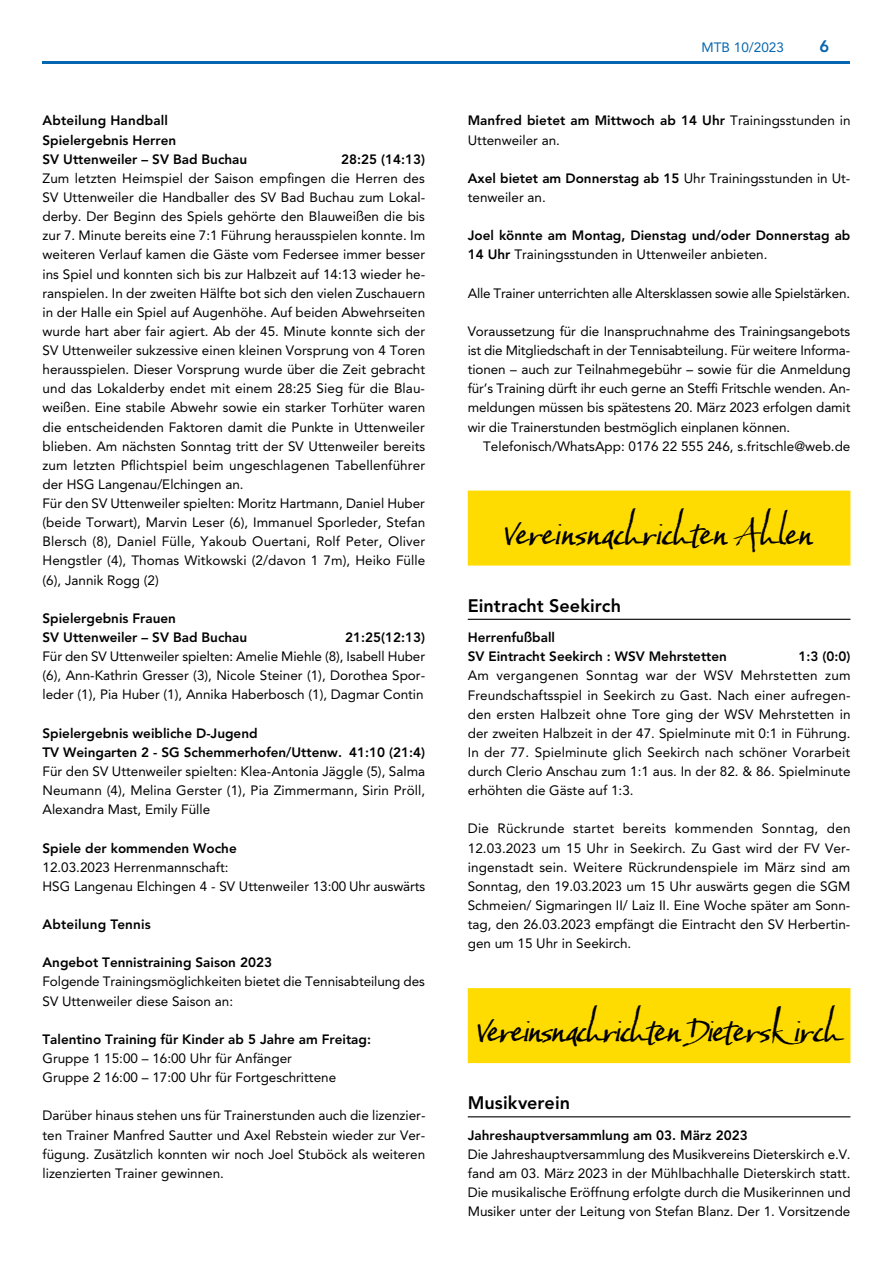
<style>
.page{position:relative;width:893px;height:1263px;background:#fff}
.page>*{position:absolute;margin:0;border:0;box-sizing:border-box;transform-origin:0 0}
.t1{font:37.5px "Baka Too";letter-spacing:-.02em;color:#000}
.t2{font:37.5px "Baka Too";color:#000}
.t3{font:800 18px "Avenir LT Pro";letter-spacing:.005em;color:#000}
.t4{font:800 16.5px "Avenir LT Pro";color:#0666b0}
.t5{font:13.5px/19.2px "Avenir LT Pro";color:#000;text-align:justify}
.t6{font:800 13.5px/19.2px "Avenir LT Pro";color:#000}
.t7{font:13.5px "Avenir LT Pro";color:#0666b0}
.s1{font-weight:800}
.s2{font-weight:400}
</style>
<div class="page">
<hr style="left:43px;top:62px;width:807px;height:2px;background:#0666b0">
<div style="left:468px;top:491px;width:382px;height:75px;background:#ffdc01"></div>
<hr style="left:468px;top:619px;width:382px;height:1px;background:#000">
<div style="left:468px;top:988px;width:382px;height:75px;background:#ffdc01"></div>
<hr style="left:468px;top:1116px;width:382px;height:1px;background:#000">
<p class="t6" style="left:43px;top:111px;width:206px">Abteilung Handball<br>Spielergebnis Herren<br>SV Uttenweiler – SV Bad Buchau</p>
<p class="t6" style="left:341px;top:149px;width:85px">28:25 (14:13)</p>
<p class="t5" style="left:43px;top:168px;width:384px;text-align:left">Zum letzten Heimspiel der Saison empfingen die Herren des SV Uttenweiler die Handballer des SV Bad Buchau zum Lokal&shy;derby. Der Beginn des Spiels gehörte den Blauweißen die bis zur 7. Minute bereits eine 7:1 Führung herausspielen konnte. Im weiteren Verlauf kamen die Gäste vom Federsee immer besser ins Spiel und konnten sich bis zur Halbzeit auf 14:13 wieder he&shy;ranspielen. In der zweiten Hälfte bot sich den vielen Zuschauern in der Halle ein Spiel auf Augenhöhe. Auf beiden Abwehrseiten wurde hart aber fair agiert. Ab der 45. Minute konnte sich der SV Uttenweiler sukzessive einen kleinen Vorsprung von 4 Toren herausspielen. Dieser Vorsprung wurde über die Zeit gebracht und das Lokalderby endet mit einem 28:25 Sieg für die Blau&shy;weißen. Eine stabile Abwehr sowie ein starker Torhüter waren die entscheidenden Faktoren damit die Punkte in Uttenweiler blieben. Am nächsten Sonntag tritt der SV Uttenweiler bereits zum letzten Pflichtspiel beim ungeschlagenen Tabellenführer der HSG Langenau/Elchingen an.<br>Für den SV Uttenweiler spielten: Moritz Hartmann, Daniel Huber (beide Torwart), Marvin Leser (6), Immanuel Sporleder, Stefan Blersch (8), Daniel Fülle, Yakoub Ouertani, Rolf Peter, Oliver Hengstler (4), Thomas Witkowski (2/davon 1 7m), Heiko Fülle (6), Jannik Rogg (2)</p>
<p class="t6" style="left:43px;top:609px;width:206px">Spielergebnis Frauen<br>SV Uttenweiler – SV Bad Buchau</p>
<p class="t6" style="left:345px;top:628px;width:81px">21:25(12:13)</p>
<p class="t5" style="left:43px;top:647px;width:384px">Für den SV Uttenweiler spielten: Amelie Miehle (8), Isabell Huber (6), Ann-Kathrin Gresser (3), Nicole Steiner (1), Dorothea Spor&shy;leder (1), Pia Huber (1), Annika Haberbosch (1), Dagmar Contin</p>
<p class="t6" style="left:43px;top:723px;width:384px">Spielergebnis weibliche D-Jugend<br>TV Weingarten 2 - SG Schemmerhofen/Uttenw. 41:10 (21:4)</p>
<p class="t5" style="left:43px;top:761px;width:384px">Für den SV Uttenweiler spielten: Klea-Antonia Jäggle (5), Salma Neumann (4), Melina Gerster (1), Pia Zimmermann, Sirin Pröll, Alexandra Mast, Emily Fülle</p>
<p class="t6" style="left:43px;top:838px;width:196px">Spiele der kommenden Woche</p>
<p class="t5" style="left:43px;top:857px;width:384px">12.03.2023 Herrenmannschaft:<br>HSG Langenau Elchingen 4 - SV Uttenweiler 13:00 Uhr auswärts</p>
<p class="t6" style="left:43px;top:915px;width:110px">Abteilung Tennis</p>
<p class="t6" style="left:43px;top:953px;width:231px">Angebot Tennistraining Saison 2023</p>
<p class="t5" style="left:43px;top:972px;width:384px">Folgende Trainingsmöglichkeiten bietet die Tennisabteilung des<br>SV Uttenweiler diese Saison an:</p>
<p class="t6" style="left:43px;top:1030px;width:330px">Talentino Training für Kinder ab 5 Jahre am Freitag:</p>
<p class="t5" style="left:43px;top:1048px;width:295px">Gruppe 1 15:00 – 16:00 Uhr für Anfänger<br>Gruppe 2 16:00 – 17:00 Uhr für Fortgeschrittene</p>
<p class="t5" style="left:43px;top:1106px;width:384px">Darüber hinaus stehen uns für Trainerstunden auch die lizenzier&shy;ten Trainer Manfred Sautter und Axel Rebstein wieder zur Ver&shy;fügung. Zusätzlich konnten wir noch Joel Stuböck als weiteren lizenzierten Trainer gewinnen.</p>
<p class="t7" style="left:702px;top:39px;width:84px">MTB 10/2023</p>
<p class="t4" style="left:819px;top:36px;width:11px">6</p>
<p class="t5" style="left:468px;top:111px;width:384px"><span class="s1">Manfred bietet am Mittwoch ab 14 Uhr</span> Trainingsstunden in<br>Uttenweiler an.</p>
<p class="t5" style="left:468px;top:168px;width:384px"><span class="s1">Axel bietet am Donnerstag ab 15</span> Uhr Trainingsstunden in Ut&shy;tenweiler an.</p>
<p class="t6" style="left:468px;top:226px;width:384px">Joel könnte am Montag, Dienstag und/oder Donnerstag ab<br>14 Uhr <span class="s2">Trainingsstunden in Uttenweiler anbieten.</span></p>
<p class="t5" style="left:468px;top:283px;width:384px">Alle Trainer unterrichten alle Altersklassen sowie alle Spielstärken.</p>
<p class="t5" style="left:468px;top:322px;width:384px">Voraussetzung für die Inanspruchnahme des Trainingsangebots ist die Mitgliedschaft in der Tennisabteilung. Für weitere Informa&shy;tionen – auch zur Teilnahmegebühr – sowie für die Anmeldung für’s Training dürft ihr euch gerne an Steffi Fritschle wenden. An&shy;meldungen müssen bis spätestens 20. März 2023 erfolgen damit wir die Trainerstunden bestmöglich einplanen können.</p>
<p class="t5" style="left:483px;top:436px;width:369px">Telefonisch/WhatsApp: 0176 22 555 246, s.fritschle@web.de</p>
<h1 class="t2" style="left:504px;top:510px;width:311px">Vereinsnachrichten Ahlen</h1>
<h2 class="t3" style="left:468px;top:595px;width:155px">Eintracht Seekirch</h2>
<p class="t6" style="left:468px;top:628px;width:261px">Herrenfußball<br>SV Eintracht Seekirch : WSV Mehrstetten</p>
<p class="t6" style="left:798px;top:647px;width:53px">1:3 (0:0)</p>
<p class="t5" style="left:468px;top:666px;width:384px">Am vergangenen Sonntag war der WSV Mehrstetten zum Freundschaftsspiel in Seekirch zu Gast. Nach einer aufregen&shy;den ersten Halbzeit ohne Tore ging der WSV Mehrstetten in der zweiten Halbzeit in der 47. Spielminute mit 0:1 in Führung.<br>In der 77. Spielminute glich Seekirch nach schöner Vorarbeit durch Clerio Anschau zum 1:1 aus. In der 82. &amp; 86. Spielminute erhöhten die Gäste auf 1:3.</p>
<p class="t5" style="left:468px;top:819px;width:384px">Die Rückrunde startet bereits kommenden Sonntag, den 12.03.2023 um 15 Uhr in Seekirch. Zu Gast wird der FV Ver&shy;ingenstadt sein. Weitere Rückrundenspiele im März sind am Sonntag, den 19.03.2023 um 15 Uhr auswärts gegen die SGM Schmeien/ Sigmaringen II/ Laiz II. Eine Woche später am Sonn&shy;tag, den 26.03.2023 empfängt die Eintracht den SV Herbertin&shy;gen um 15 Uhr in Seekirch.</p>
<h1 class="t1" style="left:477px;top:1007px;width:366px">Vereinsnachrichten Dietersk irch</h1>
<h2 class="t3" style="left:468px;top:1092px;width:104px">Musikverein</h2>
<p class="t6" style="left:468px;top:1125px;width:281px">Jahreshauptversammlung am 03. März 2023</p>
<p class="t5" style="left:468px;top:1144px;width:384px">Die Jahreshauptversammlung des Musikvereins Dieterskirch e.V. fand am 03. März 2023 in der Mühlbachhalle Dieterskirch statt.<br>Die musikalische Eröffnung erfolgte durch die Musikerinnen und Musiker unter der Leitung von Stefan Blanz. Der 1. Vorsitzende</p>
</div>
